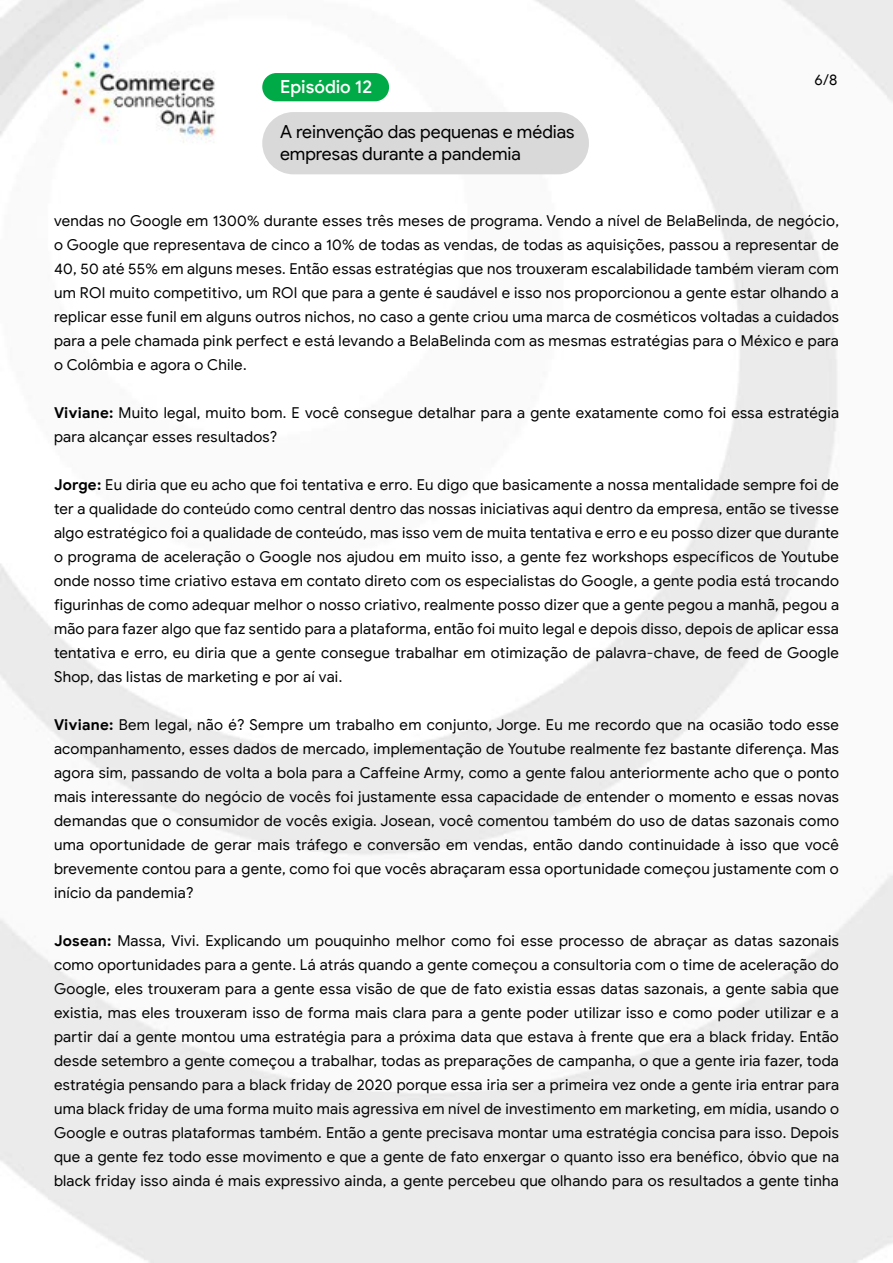
<style>
.page{position:relative;width:893px;height:1263px;background:#fff}
.page>*{position:absolute;margin:0;border:0;box-sizing:border-box;transform-origin:0 0}
.t1{font:18px/21.6px "Google Sans Display";color:#000}
.t2{font:500 18px "Google Sans Display";color:#fff}
.t3{font:15px/24px "Google Sans";letter-spacing:.015em;color:#000;text-align:justify}
.t4{font:15px "Google Sans Display";color:#000}
.s1{font-weight:700}
</style>
<div class="page">
<img style="left:0;top:0;width:893px;height:1263px">
<div style="left:262px;top:73px;width:127px;height:28px;background:#00aa46;border-radius:14px"></div>
<div style="left:262px;top:112px;width:327px;height:62px;background:#d9d9d9;border-radius:31px"></div>
<p class="t2" style="left:280px;top:76px;width:93px">Episódio 12</p>
<p class="t1" style="left:280px;top:121px;width:296px">A reinvenção das pequenas e médias empresas durante a pandemia</p>
<p class="t4" style="left:814px;top:70px;width:25px">6/8</p>
<p class="t3" style="left:54px;top:209px;width:787px">vendas no Google em 1300% durante esses três meses de programa. Vendo a nível de BelaBelinda, de negócio, o Google que representava de cinco a 10% de todas as vendas, de todas as aquisições, passou a representar de 40, 50 até 55% em alguns meses. Então essas estratégias que nos trouxeram escalabilidade também vieram com um ROI muito competitivo, um ROI que para a gente é saudável e isso nos proporcionou a gente estar olhando a replicar esse funil em alguns outros nichos, no caso a gente criou uma marca de cosméticos voltadas a cuidados para a pele chamada pink perfect e está levando a BelaBelinda com as mesmas estratégias para o México e para o Colômbia e agora o Chile.</p>
<p class="t3" style="left:54px;top:401px;width:786px"><span class="s1">Viviane:</span> Muito legal, muito bom. E você consegue detalhar para a gente exatamente como foi essa estratégia para alcançar esses resultados?</p>
<p class="t3" style="left:54px;top:473px;width:786px"><span class="s1">Jorge:</span> Eu diria que eu acho que foi tentativa e erro. Eu digo que basicamente a nossa mentalidade sempre foi de ter a qualidade do conteúdo como central dentro das nossas iniciativas aqui dentro da empresa, então se tivesse algo estratégico foi a qualidade de conteúdo, mas isso vem de muita tentativa e erro e eu posso dizer que durante o programa de aceleração o Google nos ajudou em muito isso, a gente fez workshops específicos de Youtube onde nosso time criativo estava em contato direto com os especialistas do Google, a gente podia está trocando figurinhas de como adequar melhor o nosso criativo, realmente posso dizer que a gente pegou a manhã, pegou a mão para fazer algo que faz sentido para a plataforma, então foi muito legal e depois disso, depois de aplicar essa tentativa e erro, eu diria que a gente consegue trabalhar em otimização de palavra-chave, de feed de Google Shop, das listas de marketing e por aí vai.</p>
<p class="t3" style="left:54px;top:713px;width:786px"><span class="s1">Viviane:</span> Bem legal, não é? Sempre um trabalho em conjunto, Jorge. Eu me recordo que na ocasião todo esse acompanhamento, esses dados de mercado, implementação de Youtube realmente fez bastante diferença. Mas agora sim, passando de volta a bola para a Caffeine Army, como a gente falou anteriormente acho que o ponto mais interessante do negócio de vocês foi justamente essa capacidade de entender o momento e essas novas demandas que o consumidor de vocês exigia. Josean, você comentou também do uso de datas sazonais como uma oportunidade de gerar mais tráfego e conversão em vendas, então dando continuidade à isso que você brevemente contou para a gente, como foi que vocês abraçaram essa oportunidade começou justamente com o início da pandemia?</p>
<p class="t3" style="left:54px;top:929px;width:786px"><span class="s1">Josean:</span> Massa, Vivi. Explicando um pouquinho melhor como foi esse processo de abraçar as datas sazonais como oportunidades para a gente. Lá atrás quando a gente começou a consultoria com o time de aceleração do Google, eles trouxeram para a gente essa visão de que de fato existia essas datas sazonais, a gente sabia que existia, mas eles trouxeram isso de forma mais clara para a gente poder utilizar isso e como poder utilizar e a partir daí a gente montou uma estratégia para a próxima data que estava à frente que era a black friday. Então desde setembro a gente começou a trabalhar, todas as preparações de campanha, o que a gente iria fazer, toda estratégia pensando para a black friday de 2020 porque essa iria ser a primeira vez onde a gente iria entrar para uma black friday de uma forma muito mais agressiva em nível de investimento em marketing, em mídia, usando o Google e outras plataformas também. Então a gente precisava montar uma estratégia concisa para isso. Depois que a gente fez todo esse movimento e que a gente de fato enxergar o quanto isso era benéfico, óbvio que na black friday isso ainda é mais expressivo ainda, a gente percebeu que olhando para os resultados a gente tinha</p>
</div>
